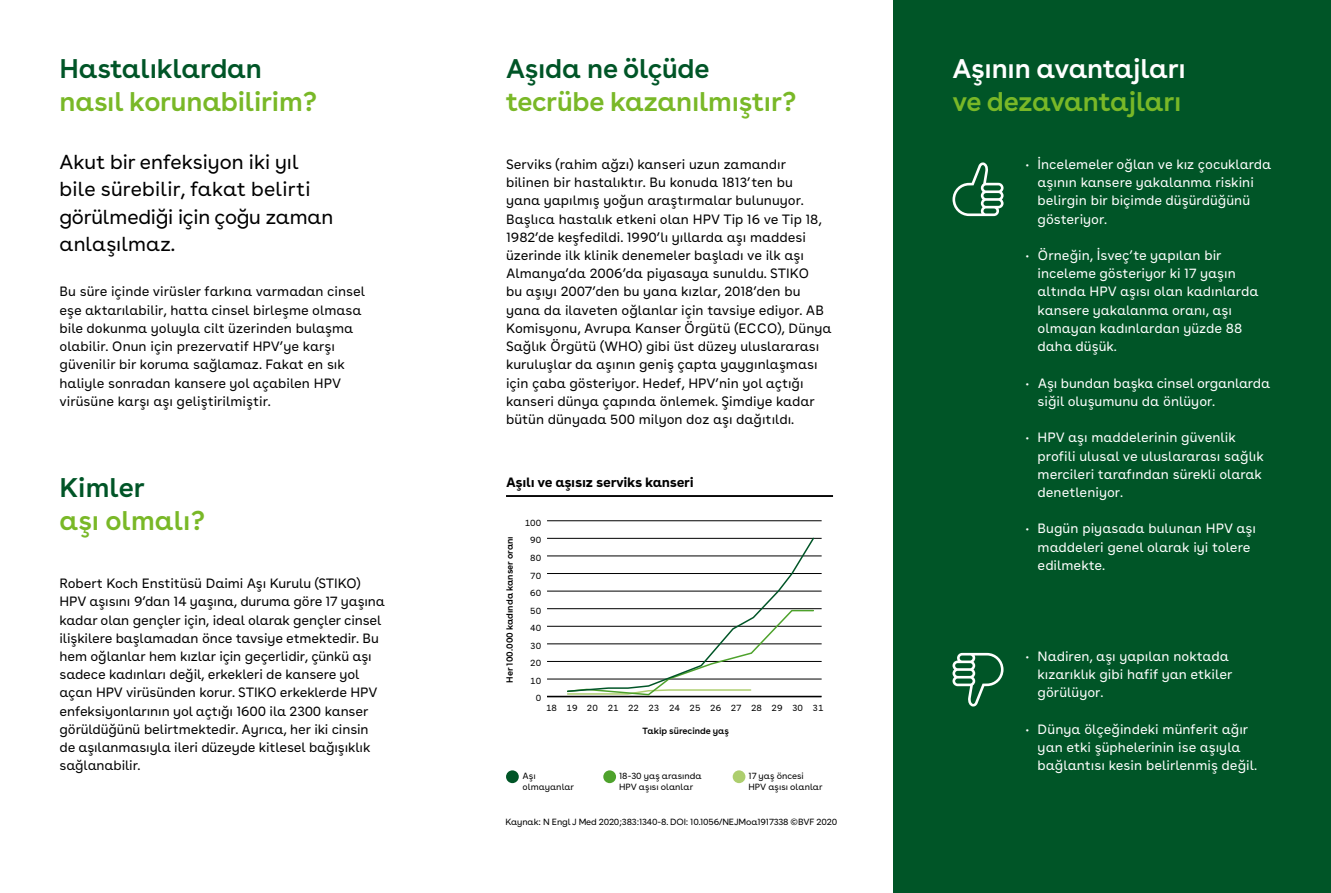
<style>
.page{position:relative;width:1331px;height:893px;background:#fff}
.page>*{position:absolute;margin:0;border:0;box-sizing:border-box;transform-origin:0 0}
.t1{font:600 27px "AOK Buenos Aires";letter-spacing:-.01em;color:#79b827}
.t2{font:600 27px "AOK Buenos Aires";letter-spacing:-.01em;color:#005527}
.t3{font:600 27px "AOK Buenos Aires";letter-spacing:-.01em;color:#fff}
.t4{font:20.25px/27.3px "AOK Buenos Aires";color:#000}
.t5{font:13.5px/18.1px "AOK Buenos Aires Text";color:#000}
.t6{font:13.5px/18.3px "AOK Buenos Aires Text";color:#fff}
.t7{font:700 13.5px "AOK Buenos Aires Text";letter-spacing:-.02em;color:#000}
.t8{font:9px/10.5px "AOK Buenos Aires";letter-spacing:-.01em;color:#000}
.t9{font:9px/10.5px "AOK Buenos Aires Text";color:#000}
.t10{font:600 9px "AOK Buenos Aires";color:#000}
</style>
<div class="page">
<hr style="left:547px;top:696px;width:275px;height:1px;background:#000">
<hr style="left:547px;top:679px;width:275px;height:1px;background:#000">
<hr style="left:547px;top:661px;width:275px;height:1px;background:#000">
<hr style="left:547px;top:644px;width:275px;height:1px;background:#000">
<hr style="left:547px;top:626px;width:275px;height:1px;background:#000">
<hr style="left:547px;top:608px;width:275px;height:1px;background:#000">
<hr style="left:547px;top:591px;width:275px;height:1px;background:#000">
<hr style="left:547px;top:573px;width:275px;height:1px;background:#000">
<hr style="left:547px;top:556px;width:275px;height:1px;background:#000">
<hr style="left:547px;top:538px;width:275px;height:1px;background:#000">
<hr style="left:547px;top:520px;width:275px;height:1px;background:#000">
<hr style="left:506px;top:495px;width:327px;height:2px;background:#000">
<div style="left:603px;top:770px;width:13px;height:13px;background:#4ea22c;border-radius:50%"></div>
<div style="left:506px;top:770px;width:13px;height:13px;background:#005527;border-radius:50%"></div>
<div style="left:733px;top:770px;width:12px;height:13px;background:#adce6e;border-radius:50%"></div>
<svg style="left:566px;top:537px;width:249px;height:159px"></svg>
<div style="left:893px;top:0;width:438px;height:893px;background:#005527"></div>
<svg style="left:952px;top:162px;width:51px;height:54px"></svg>
<svg style="left:952px;top:653px;width:51px;height:54px"></svg>
<h1 class="t2" style="left:60px;top:46px;width:204px">Hastalıklardan</h1>
<h1 class="t1" style="left:60px;top:78px;width:259px">nasıl korunabilirim?</h1>
<h2 class="t4" style="left:60px;top:146px;width:275px">Akut bir enfeksiyon iki yıl bile sürebilir, fakat belirti görülmediği için çoğu zaman anlaşılmaz.</h2>
<p class="t5" style="left:60px;top:281px;width:307px">Bu süre içinde virüsler farkına varmadan cinsel eşe aktarılabilir, hatta cinsel birleşme olmasa bile dokunma yoluyla cilt üzerinden bulaşma olabilir. Onun için prezervatif HPV’ye karşı güvenilir bir koruma sağlamaz. Fakat en sık haliyle sonradan kansere yol açabilen HPV virüsüne karşı aşı geliştirilmiştir.</p>
<h1 class="t2" style="left:60px;top:465px;width:87px">Kimler</h1>
<h1 class="t1" style="left:60px;top:498px;width:147px">aşı olmalı?</h1>
<p class="t5" style="left:60px;top:573px;width:327px">Robert Koch Enstitüsü Daimi Aşı Kurulu (STIKO)<br>HPV aşısını 9’dan 14 yaşına, duruma göre 17 yaşına kadar olan gençler için, ideal olarak gençler cinsel ilişkilere başlamadan önce tavsiye etmektedir. Bu hem oğlanlar hem kızlar için geçerlidir, çünkü aşı sadece kadınları değil, erkekleri de kansere yol açan HPV virüsünden korur. STIKO erkeklerde HPV enfeksiyonlarının yol açtığı 1600 ila 2300 kanser görüldüğünü belirtmektedir. Ayrıca, her iki cinsin de aşılanmasıyla ileri düzeyde kitlesel bağışıklık sağlanabilir.</p>
<h1 class="t2" style="left:506px;top:46px;width:205px">Aşıda ne ölçüde</h1>
<h1 class="t1" style="left:506px;top:78px;width:292px">tecrübe kazanılmıştır?</h1>
<p class="t5" style="left:506px;top:154px;width:327px">Serviks (rahim ağzı) kanseri uzun zamandır bilinen bir hastalıktır. Bu konuda 1813’ten bu<br>yana yapılmış yoğun araştırmalar bulunuyor.<br>Başlıca hastalık etkeni olan HPV Tip 16 ve Tip 18, 1982’de keşfedildi. 1990’lı yıllarda aşı maddesi üzerinde ilk klinik denemeler başladı ve ilk aşı Almanya’da 2006’da piyasaya sunuldu. STIKO<br>bu aşıyı 2007’den bu yana kızlar, 2018’den bu yana da ilaveten oğlanlar için tavsiye ediyor. AB Komisyonu, Avrupa Kanser Örgütü (ECCO), Dünya Sağlık Örgütü (WHO) gibi üst düzey uluslararası kuruluşlar da aşının geniş çapta yaygınlaşması için çaba gösteriyor. Hedef, HPV’nin yol açtığı kanseri dünya çapında önlemek. Şimdiye kadar bütün dünyada 500 milyon doz aşı dağıtıldı.</p>
<p class="t7" style="left:506px;top:471px;width:189px">Aşılı ve aşısız serviks kanseri</p>
<p class="t10" style="left:502px;top:682px;width:148px;rotate:-90deg">Her 100.000 kadında kanser oranı</p>
<p class="t9" style="left:525px;top:516px;width:18px">100</p>
<p class="t9" style="left:530px;top:534px;width:12px">90</p>
<p class="t9" style="left:530px;top:552px;width:12px">80</p>
<p class="t9" style="left:530px;top:569px;width:12px">70</p>
<p class="t9" style="left:530px;top:587px;width:12px">60</p>
<p class="t9" style="left:530px;top:604px;width:12px">50</p>
<p class="t9" style="left:530px;top:622px;width:12px">40</p>
<p class="t9" style="left:530px;top:640px;width:12px">30</p>
<p class="t9" style="left:530px;top:657px;width:12px">20</p>
<p class="t9" style="left:530px;top:671px;width:12px;line-height:17.4px;text-align:right">10<br>0</p>
<p class="t9" style="left:546px;top:702px;width:12px">18</p>
<p class="t9" style="left:567px;top:702px;width:258px">19 20 21 22 23 24 25 26 27 28 29 30 31</p>
<p class="t10" style="left:642px;top:724px;width:88px">Takip sürecinde yaş</p>
<p class="t9" style="left:523px;top:770px;width:53px">Aşı olmayanlar</p>
<p class="t8" style="left:748px;top:770px;width:76px">17 yaş öncesi<br>HPV aşısı olanlar</p>
<p class="t8" style="left:619px;top:770px;width:84px">18-30 yaş arasında<br>HPV aşısı olanlar</p>
<p class="t8" style="left:505px;top:816px;width:333px">Kaynak: N Engl J Med 2020;383:1340-8. DOI: 10.1056/NEJMoa1917338 ©BVF 2020</p>
<h1 class="t3" style="left:952px;top:46px;width:235px">Aşının avantajları</h1>
<h1 class="t1" style="left:952px;top:78px;width:231px">ve dezavantajları</h1>
<p class="t6" style="left:1037px;top:154px;width:235px;text-indent:-12px">• İncelemeler oğlan ve kız çocuklarda aşının kansere yakalanma riskini belirgin bir biçimde düşürdüğünü gösteriyor.</p>
<p class="t6" style="left:1037px;top:245px;width:222px;text-indent:-12px">• Örneğin, İsveç’te yapılan bir inceleme gösteriyor ki 17 yaşın altında HPV aşısı olan kadınlarda kansere yakalanma oranı, aşı olmayan kadınlardan yüzde 88 daha düşük.</p>
<p class="t6" style="left:1037px;top:373px;width:234px;text-indent:-12px">• Aşı bundan başka cinsel organlarda siğil oluşumunu da önlüyor.</p>
<p class="t6" style="left:1037px;top:427px;width:228px;text-indent:-12px">• HPV aşı maddelerinin güvenlik profili ulusal ve uluslararası sağlık mercileri tarafından sürekli olarak denetleniyor.</p>
<p class="t6" style="left:1037px;top:518px;width:220px;text-indent:-12px">• Bugün piyasada bulunan HPV aşı maddeleri genel olarak iyi tolere edilmekte.</p>
<p class="t6" style="left:1037px;top:646px;width:196px;text-indent:-12px">• Nadiren, aşı yapılan noktada kızarıklık gibi hafif yan etkiler görülüyor.</p>
<p class="t6" style="left:1037px;top:719px;width:221px;text-indent:-12px">• Dünya ölçeğindeki münferit ağır yan etki şüphelerinin ise aşıyla bağlantısı kesin belirlenmiş değil.</p>
</div>
